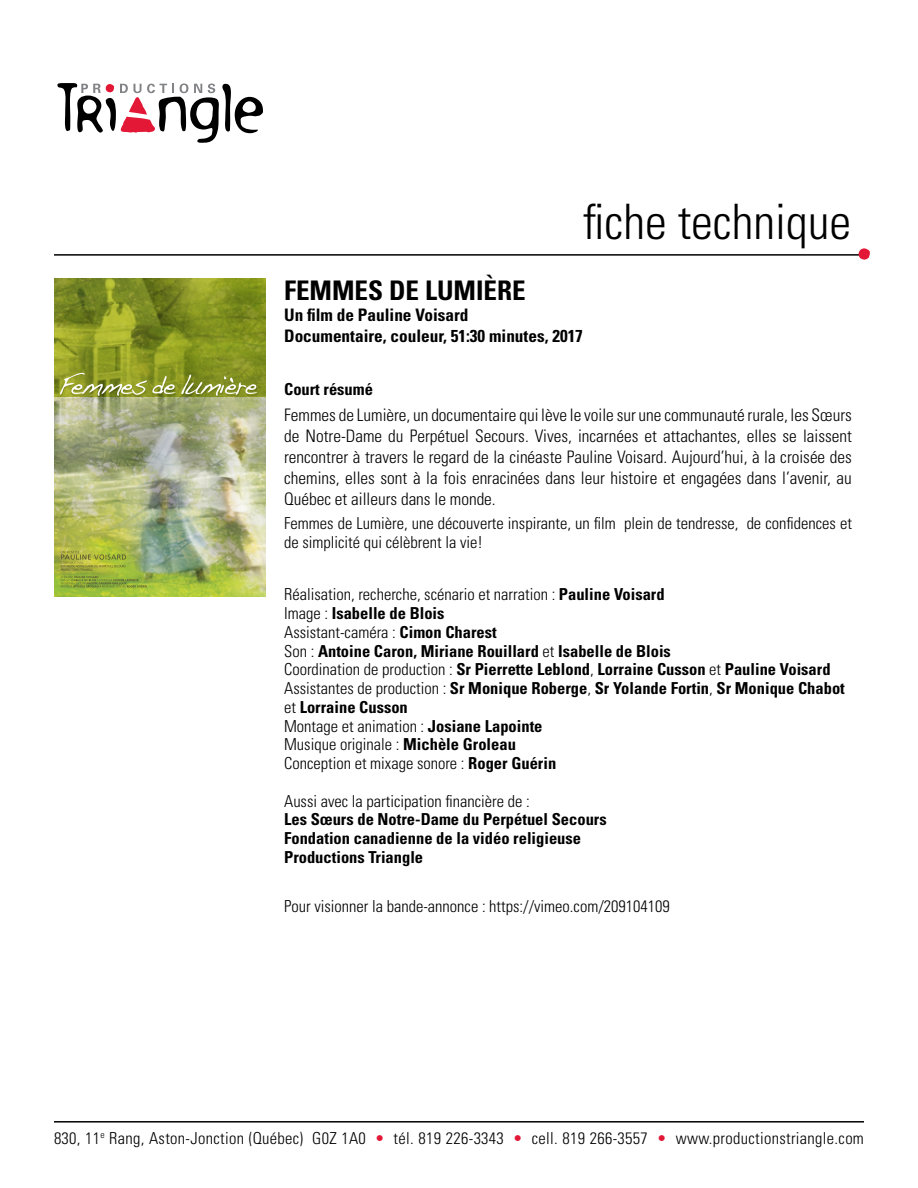
<style>
.page{position:relative;width:918px;height:1188px;background:#fff}
.page>*{position:absolute;margin:0;border:0;box-sizing:border-box;transform-origin:0 0}
.t1{font:300 condensed 48.9px "Univers";color:#000}
.t2{font:700 condensed 27px "Univers";color:#000}
.t3{font:300 condensed 17.25px/21px "Univers";color:#000;text-align:justify}
.t4{font:700 condensed 17.25px/21px "Univers";color:#000}
.t5{font:700 condensed 16.5px/18.8px "Univers";color:#000}
.P2{font:300 condensed 16.5px/18.8px "Univers";color:#000}
.P2-2{font:300 condensed 16.5px "Univers";letter-spacing:.02em;color:#000}
.s1{font-weight:700}
.s2{font-weight:300}
.s3{color:#e31837}
</style>
<div class="page">
<svg style="left:57px;top:83px;width:206px;height:60px"></svg>
<hr style="left:54px;top:1121px;width:810px;height:2px;background:#000">
<hr style="left:54px;top:254px;width:810px;height:2px;background:#000">
<svg style="left:859px;top:248px;width:11px;height:12px"></svg>
<img style="left:54px;top:397px;width:212px;height:199px">
<svg style="left:54px;top:279px;width:212px;height:118px;background:#849222"></svg>
<svg style="left:61px;top:551px;width:86px;height:37px;background:#98ab3f"></svg>
<svg style="left:60px;top:373px;width:197px;height:23px;background:#9aa449"></svg>
<p class="t1" style="left:583px;top:192px;width:270px">fiche technique</p>
<h2 class="t2" style="left:284px;top:274px;width:243px">FEMMES DE LUMIÈRE</h2>
<h2 class="t4" style="left:284px;top:304px;width:300px">Un film de Pauline Voisard<br>Documentaire, couleur, 51:30 minutes, 2017</h2>
<h2 class="t5" style="left:284px;top:379px;width:90px">Court résumé</h2>
<h2 class="t3" style="left:284px;top:404px;width:569px">Femmes de Lumière, un documentaire qui lève le voile sur une communauté rurale, les Sœurs de Notre-Dame du Perpétuel Secours. Vives, incarnées et attachantes, elles se laissent rencontrer à travers le regard de la cinéaste Pauline Voisard. Aujourd’hui, à la croisée des chemins, elles sont à la fois enracinées dans leur histoire et engagées dans l’avenir, au Québec et ailleurs dans le monde.</h2>
<p class="P2" style="left:284px;top:514px;width:569px">Femmes de Lumière, une découverte inspirante, un film plein de tendresse, de confidences et de simplicité qui célèbrent la vie!</p>
<h2 class="P2" style="left:284px;top:585px;width:382px">Réalisation, recherche, scénario et narration : <span class="s1">Pauline Voisard</span></h2>
<p class="t5" style="left:284px;top:604px;width:162px"><span class="s2">Image :</span> Isabelle de Blois</p>
<p class="P2" style="left:284px;top:622px;width:214px">Assistant-caméra : <span class="s1">Cimon Charest</span></p>
<p class="t5" style="left:284px;top:641px;width:388px"><span class="s2">Son :</span> Antoine Caron, Miriane Rouillard <span class="s2">et</span> Isabelle de Blois</p>
<p class="t5" style="left:284px;top:660px;width:548px"><span class="s2">Coordination de production :</span> Sr Pierrette Leblond<span class="s2">,</span> Lorraine Cusson <span class="s2">et</span> Pauline Voisard</p>
<p class="t5" style="left:284px;top:679px;width:562px"><span class="s2">Assistantes de production :</span> Sr Monique Roberge<span class="s2">,</span> Sr Yolande Fortin<span class="s2">,</span> Sr Monique Chabot <span class="s2">et</span> Lorraine Cusson</p>
<p class="P2" style="left:284px;top:716px;width:260px">Montage et animation : <span class="s1">Josiane Lapointe</span></p>
<p class="P2" style="left:284px;top:735px;width:274px">Musique originale : <span class="s1">Michèle Groleau<br></span>Conception et mixage sonore : <span class="s1">Roger Guérin</span></p>
<p class="t5" style="left:284px;top:791px;width:324px"><span class="s2">Aussi avec la participation financière de :<br></span>Les Sœurs de Notre-Dame du Perpétuel Secours</p>
<p class="t5" style="left:284px;top:829px;width:298px">Fondation canadienne de la vidéo religieuse</p>
<p class="t5" style="left:284px;top:847px;width:141px">Productions Triangle</p>
<p class="P2" style="left:284px;top:897px;width:387px">Pour visionner la bande-annonce : https://vimeo.com/209104109</p>
<p class="P2-2" style="left:54px;top:1128px;width:812px">830, 11<sup>e</sup> Rang, Aston-Jonction (Québec) G0Z 1A0 <span class="s3">•</span> tél. 819 226-3343 <span class="s3">•</span> cell. 819 266-3557 <span class="s3">•</span> www.productionstriangle.com</p>
</div>
